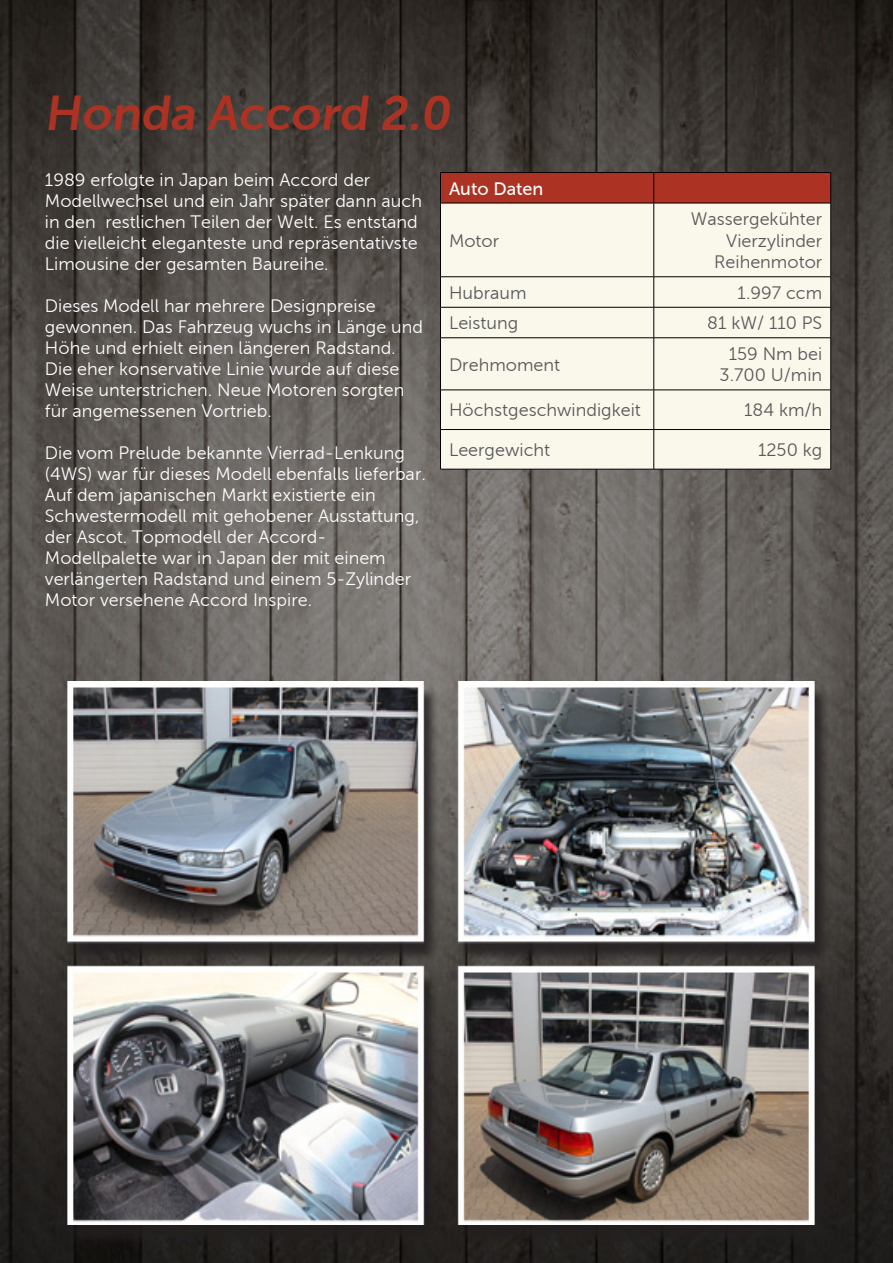
<style>
.page{position:relative;width:893px;height:1263px;background:#fff}
.page>*{position:absolute;margin:0;border:0;box-sizing:border-box;transform-origin:0 0}
.Heading{font:48px "Museo Sans 700";color:#ac3324}
.Body_Copy_Black{font:18px/21px "Museo Sans 300";color:#fff}
.Body_Copy_Black-2{font:18px/21.6px "Museo Sans 300";color:#57585a;text-align:right}
.Body_Copy_White{font:18px "Museo Sans 300";color:#57585a}
.Table_Headings_White{font:18px "Museo Sans 500";color:#fff}
</style>
<div class="page">
<img style="left:0;top:0;width:893px;height:1263px">
<div style="left:441px;top:173px;width:389px;height:30px;background:#ac3324"></div>
<div style="left:441px;top:204px;width:389px;height:265px;background:#faf7eb"></div>
<hr style="left:440px;top:172px;width:214px;height:1px;background:#000">
<hr style="left:440px;top:173px;width:1px;height:30px;background:#000">
<hr style="left:654px;top:172px;width:177px;height:1px;background:#000">
<hr style="left:653px;top:173px;width:1px;height:30px;background:#000">
<hr style="left:830px;top:173px;width:1px;height:30px;background:#000">
<hr style="left:440px;top:203px;width:214px;height:1px;background:#000">
<hr style="left:440px;top:203px;width:1px;height:74px;background:#000">
<hr style="left:654px;top:203px;width:177px;height:1px;background:#000">
<hr style="left:653px;top:203px;width:1px;height:74px;background:#000">
<hr style="left:830px;top:203px;width:1px;height:74px;background:#000">
<hr style="left:440px;top:276px;width:214px;height:1px;background:#000">
<hr style="left:440px;top:277px;width:1px;height:30px;background:#000">
<hr style="left:654px;top:276px;width:177px;height:1px;background:#000">
<hr style="left:653px;top:277px;width:1px;height:30px;background:#000">
<hr style="left:830px;top:277px;width:1px;height:30px;background:#000">
<hr style="left:440px;top:307px;width:214px;height:1px;background:#000">
<hr style="left:440px;top:307px;width:1px;height:31px;background:#000">
<hr style="left:654px;top:307px;width:177px;height:1px;background:#000">
<hr style="left:653px;top:307px;width:1px;height:31px;background:#000">
<hr style="left:830px;top:307px;width:1px;height:31px;background:#000">
<hr style="left:440px;top:337px;width:214px;height:1px;background:#000">
<hr style="left:440px;top:338px;width:1px;height:52px;background:#000">
<hr style="left:654px;top:337px;width:177px;height:1px;background:#000">
<hr style="left:653px;top:338px;width:1px;height:52px;background:#000">
<hr style="left:830px;top:338px;width:1px;height:52px;background:#000">
<hr style="left:440px;top:390px;width:214px;height:1px;background:#000">
<hr style="left:440px;top:390px;width:1px;height:39px;background:#000">
<hr style="left:654px;top:390px;width:177px;height:1px;background:#000">
<hr style="left:653px;top:390px;width:1px;height:39px;background:#000">
<hr style="left:830px;top:390px;width:1px;height:39px;background:#000">
<hr style="left:440px;top:429px;width:214px;height:1px;background:#000">
<hr style="left:440px;top:430px;width:1px;height:39px;background:#000">
<hr style="left:654px;top:429px;width:177px;height:1px;background:#000">
<hr style="left:653px;top:430px;width:1px;height:39px;background:#000">
<hr style="left:830px;top:430px;width:1px;height:39px;background:#000">
<hr style="left:440px;top:469px;width:214px;height:1px;background:#000">
<hr style="left:654px;top:469px;width:177px;height:1px;background:#000">
<svg style="left:51px;top:656px;width:780px;height:582px;background:#55514e"></svg>
<img style="left:51px;top:681px;width:780px;height:544px">
<p class="Heading" style="left:45px;top:87px;width:414px">Honda Accord 2.0</p>
<p class="Body_Copy_Black" style="left:45px;top:169px;width:379px">1989 erfolgte in Japan beim Accord der Modellwechsel und ein Jahr später dann auch in den restlichen Teilen der Welt. Es entstand die vielleicht eleganteste und repräsentativste Limousine der gesamten Baureihe.</p>
<p class="Body_Copy_Black" style="left:45px;top:295px;width:380px">Dieses Modell har mehrere Designpreise gewonnen. Das Fahrzeug wuchs in Länge und Höhe und erhielt einen längeren Radstand.<br>Die eher konservative Linie wurde auf diese Weise unterstrichen. Neue Motoren sorgten für angemessenen Vortrieb.</p>
<p class="Body_Copy_Black" style="left:45px;top:442px;width:382px">Die vom Prelude bekannte Vierrad-Lenkung (4WS) war für dieses Modell ebenfalls lieferbar.<br>Auf dem japanischen Markt existierte ein Schwestermodell mit gehobener Ausstattung, der Ascot. Topmodell der Accord-Modellpalette war in Japan der mit einem verlängerten Radstand und einem 5-Zylinder Motor versehene Accord Inspire.</p>
<p class="Table_Headings_White" style="left:449px;top:178px;width:96px">Auto Daten</p>
<p class="Body_Copy_White" style="left:449px;top:231px;width:52px">Motor</p>
<p class="Body_Copy_Black-2" style="left:691px;top:208px;width:133px">Wassergekühter<br>Vierzylinder<br>Reihenmotor</p>
<p class="Body_Copy_Black-2" style="left:449px;top:282px;width:79px">Hubraum</p>
<p class="Body_Copy_Black-2" style="left:738px;top:282px;width:86px">1.997 ccm</p>
<p class="Body_Copy_White" style="left:449px;top:313px;width:71px">Leistung</p>
<p class="Body_Copy_Black-2" style="left:707px;top:312px;width:117px">81 kW/ 110 PS</p>
<p class="Body_Copy_White" style="left:449px;top:355px;width:113px">Drehmoment</p>
<p class="Body_Copy_Black-2" style="left:729px;top:343px;width:95px">159 Nm bei</p>
<p class="Body_Copy_Black-2" style="left:720px;top:364px;width:104px">3.700 U/min</p>
<p class="Body_Copy_Black-2" style="left:449px;top:400px;width:193px">Höchstgeschwindigkeit</p>
<p class="Body_Copy_Black-2" style="left:744px;top:400px;width:80px">184 km/h</p>
<p class="Body_Copy_White" style="left:449px;top:440px;width:103px">Leergewicht</p>
<p class="Body_Copy_Black-2" style="left:758px;top:439px;width:66px">1250 kg</p>
</div>
